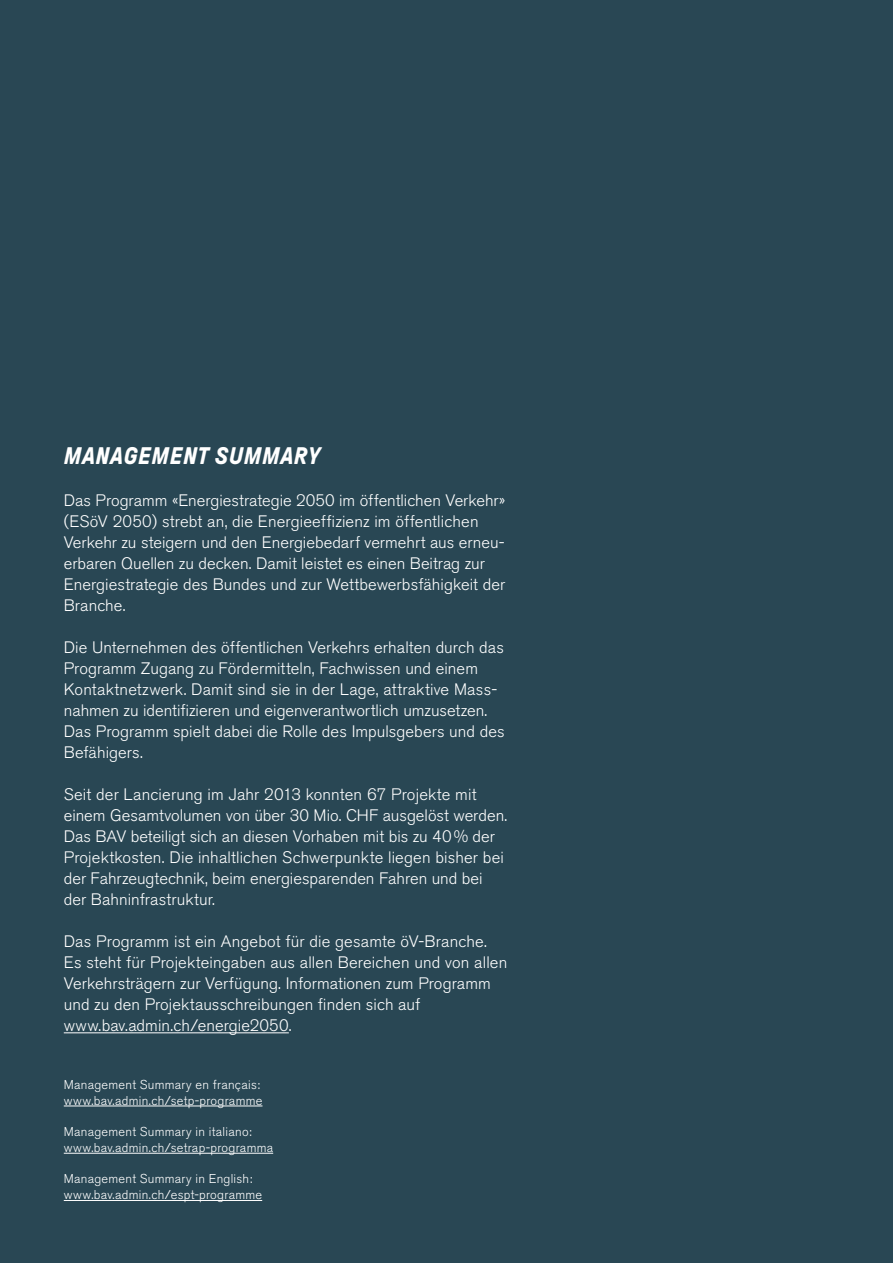
<style>
.page{position:relative;width:893px;height:1263px;background:#294754}
.page>*{position:absolute;margin:0;border:0;box-sizing:border-box;transform-origin:0 0}
.Titel_2_16pt{font:italic 700 24px "GT Pressura";letter-spacing:.02em;color:#fff}
.Lauftext_11pt{font:300 16.5px/21px "Akzidenz Grotesk BE";letter-spacing:.005em;color:#fff}
.Legende_8_5pt{font:300 12.75px/15.8px "Akzidenz Grotesk BE";letter-spacing:.02em;color:#fff}
</style>
<div class="page">
<hr style="left:64px;top:1032px;width:225px;height:1px;background:#fff">
<hr style="left:64px;top:1106px;width:198px;height:1px;background:#fff">
<hr style="left:64px;top:1153px;width:209px;height:1px;background:#fff">
<hr style="left:64px;top:1200px;width:198px;height:1px;background:#fff">
<p class="Titel_2_16pt" style="left:64px;top:443px;width:258px">MANAGEMENT SUMMARY</p>
<p class="Lauftext_11pt" style="left:64px;top:490px;width:443px">Das Programm «Energiestrategie 2050 im öffentlichen Verkehr» (ESöV 2050) strebt an, die Energieeffizienz im öffentlichen Verkehr zu steigern und den Energiebedarf vermehrt aus erneu&shy;erbaren Quellen zu decken. Damit leistet es einen Beitrag zur Energiestrategie des Bundes und zur Wettbewerbsfähigkeit der Branche.</p>
<p class="Lauftext_11pt" style="left:64px;top:637px;width:443px">Die Unternehmen des öffentlichen Verkehrs erhalten durch das Programm Zugang zu Fördermitteln, Fachwissen und einem Kontaktnetzwerk. Damit sind sie in der Lage, attraktive Mass&shy;nahmen zu identifizieren und eigenverantwortlich umzusetzen.<br>Das Programm spielt dabei die Rolle des Impulsgebers und des Befähigers.</p>
<p class="Lauftext_11pt" style="left:64px;top:784px;width:445px">Seit der Lancierung im Jahr 2013 konnten 67 Projekte mit einem Gesamtvolumen von über 30 Mio. CHF ausgelöst werden.<br>Das BAV beteiligt sich an diesen Vorhaben mit bis zu 40% der Projektkosten. Die inhaltlichen Schwerpunkte liegen bisher bei der Fahrzeugtechnik, beim energiesparenden Fahren und bei der Bahninfrastruktur.</p>
<p class="Lauftext_11pt" style="left:64px;top:931px;width:445px">Das Programm ist ein Angebot für die gesamte öV-Branche.<br>Es steht für Projekteingaben aus allen Bereichen und von allen Verkehrsträgern zur Verfügung. Informationen zum Programm und zu den Projektausschreibungen finden sich auf www.bav.admin.ch/energie2050.</p>
<p class="Legende_8_5pt" style="left:64px;top:1077px;width:200px">Management Summary en français: www.bav.admin.ch/setp-programme</p>
<p class="Legende_8_5pt" style="left:64px;top:1124px;width:211px">Management Summary in italiano: www.bav.admin.ch/setrap-programma</p>
<p class="Legende_8_5pt" style="left:64px;top:1171px;width:200px">Management Summary in English: www.bav.admin.ch/espt-programme</p>
</div>
